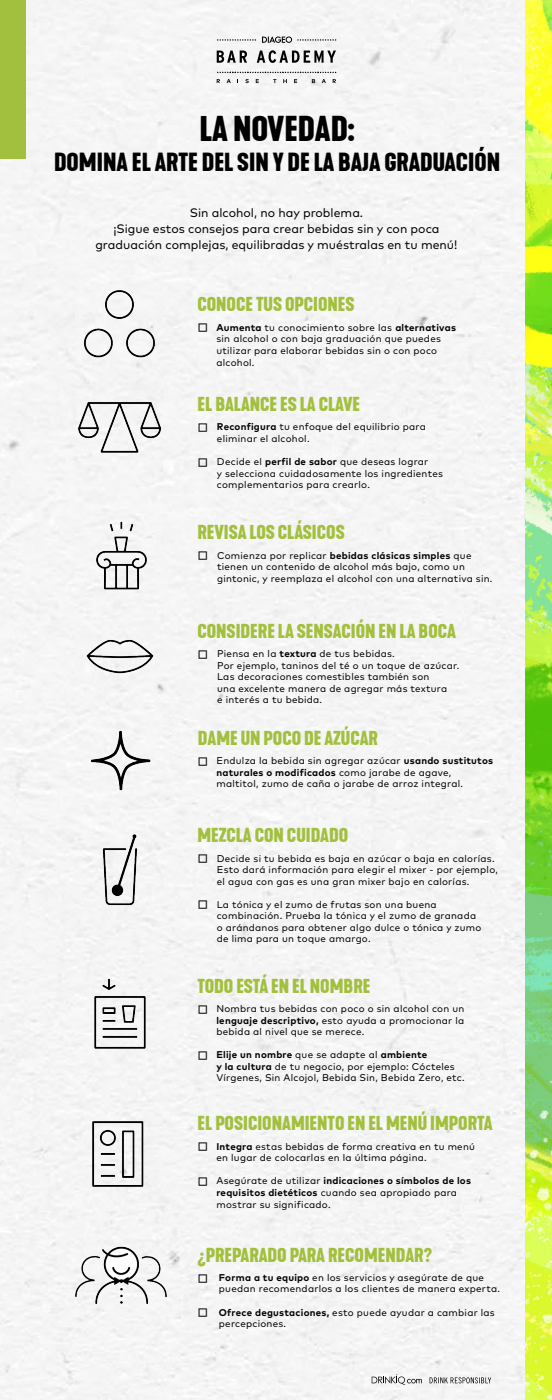
<style>
.page{position:relative;width:552px;height:1400px;background:#fff}
.page>*{position:absolute;margin:0;border:0;box-sizing:border-box;transform-origin:0 0}
.t1{font:700 33.6px "Kapra Neue";color:#000}
.t2{font:700 24.5px "Kapra Neue";color:#000}
.t3{font:700 18.9px "Kapra Neue";color:#a2c03e}
.t4{font:12.25px/16.1px "Mark Pro";color:#000;text-align:center}
.t5{font:9.8px/11.5px "Mark Pro";letter-spacing:.025em;color:#000}
.t6{font:700 9.8px "Mark Pro";letter-spacing:.025em;color:#000}
.s1{font-weight:700}
.s2{font-weight:400}
</style>
<div class="page">
<div style="left:0;top:0;width:525px;height:1400px;background:#f5f5f5"></div>
<svg style="left:429px;top:1377px;width:62px;height:6px"></svg>
<svg style="left:371px;top:1374px;width:50px;height:11px"></svg>
<div style="left:0;top:0;width:26px;height:159px;background:#a2c03e"></div>
<img style="left:525px;top:0;width:26px;height:1400px">
<svg style="left:216px;top:79px;width:4px;height:4px"></svg>
<svg style="left:226px;top:79px;width:4px;height:4px"></svg>
<svg style="left:245px;top:79px;width:3px;height:4px"></svg>
<svg style="left:255px;top:79px;width:3px;height:4px"></svg>
<svg style="left:273px;top:79px;width:3px;height:4px"></svg>
<svg style="left:283px;top:79px;width:4px;height:4px"></svg>
<svg style="left:294px;top:79px;width:3px;height:4px"></svg>
<svg style="left:311px;top:79px;width:4px;height:4px"></svg>
<svg style="left:321px;top:79px;width:4px;height:4px"></svg>
<svg style="left:332px;top:79px;width:3px;height:4px"></svg>
<svg style="left:217px;top:72px;width:119px;height:1px"></svg>
<svg style="left:216px;top:51px;width:31px;height:12px"></svg>
<svg style="left:256px;top:50px;width:80px;height:13px"></svg>
<svg style="left:262px;top:36px;width:74px;height:7px"></svg>
<svg style="left:217px;top:39px;width:39px;height:2px"></svg>
<div style="left:64px;top:271px;width:111px;height:100px;background:#f5f5f5"></div>
<img style="left:64px;top:371px;width:111px;height:106px">
<img style="left:64px;top:502px;width:111px;height:97px">
<div style="left:64px;top:599px;width:111px;height:100px;background:#f5f5f5"></div>
<img style="left:64px;top:820px;width:111px;height:101px">
<img style="left:64px;top:960px;width:111px;height:106px">
<img style="left:64px;top:1099px;width:111px;height:105px">
<img style="left:64px;top:1219px;width:111px;height:105px">
<div style="left:55px;top:699px;width:128px;height:121px;background:#f5f5f5"></div>
<p class="t1" style="left:199px;top:107px;width:157px">LA NOVEDAD:</p>
<p class="t2" style="left:54px;top:145px;width:447px">DOMINA EL ARTE DEL SIN Y DE LA BAJA GRADUACIÓN</p>
<p class="t4" style="left:190px;top:203px;width:175px">Sin alcohol, no hay problema.</p>
<p class="t4" style="left:95px;top:219px;width:363px">¡Sigue estos consejos para crear bebidas sin y con poca graduación complejas, equilibradas y muéstralas en tu menú!</p>
<p class="t3" style="left:197px;top:292px;width:159px">CONOCE TUS OPCIONES</p>
<p class="t5" style="left:216px;top:321px;width:241px"><span class="s1">Aumenta</span> tu conocimiento sobre las <span class="s1">alternativas </span>sin alcohol o con baja graduación que puedes utilizar para elaborar bebidas sin o con poco alcohol.</p>
<p class="t3" style="left:197px;top:392px;width:164px">EL BALANCE ES LA CLAVE</p>
<p class="t5" style="left:217px;top:420px;width:210px"><span class="s1">Reconfigura</span> tu enfoque del equilibrio para eliminar el alcohol.</p>
<p class="t5" style="left:217px;top:455px;width:213px">Decide el <span class="s1">perfil de sabor</span> que deseas lograr</p>
<p class="t5" style="left:217px;top:467px;width:227px">y selecciona cuidadosamente los ingredientes complementarios para crearlo.</p>
<p class="t3" style="left:197px;top:520px;width:149px">REVISA LOS CLÁSICOS</p>
<p class="t5" style="left:217px;top:549px;width:277px">Comienza por replicar <span class="s1">bebidas clásicas simples</span> que tienen un contenido de alcohol más bajo, como un gintonic, y reemplaza el alcohol con una alternativa sin.</p>
<p class="t3" style="left:197px;top:618px;width:260px">CONSIDERE LA SENSACIÓN EN LA BOCA</p>
<p class="t5" style="left:217px;top:647px;width:179px">Piensa en la <span class="s1">textura</span> de tus bebidas.</p>
<p class="t5" style="left:217px;top:659px;width:243px">Por ejemplo, taninos del té o un toque de azúcar.</p>
<p class="t5" style="left:217px;top:670px;width:214px">Las decoraciones comestibles también son</p>
<p class="t5" style="left:217px;top:682px;width:231px">una excelente manera de agregar más textura</p>
<p class="t5" style="left:217px;top:693px;width:106px">e interés a tu bebida.</p>
<p class="t3" style="left:198px;top:725px;width:181px">DAME UN POCO DE AZÚCAR</p>
<p class="t5" style="left:216px;top:754px;width:278px">Endulza la bebida sin agregar azúcar <span class="s1">usando sustitutos naturales o modificados</span> como jarabe de agave, maltitol, zumo de caña o jarabe de arroz integral.</p>
<p class="t3" style="left:197px;top:823px;width:152px">MEZCLA CON CUIDADO</p>
<p class="t5" style="left:216px;top:852px;width:282px">Decide si tu bebida es baja en azúcar o baja en calorías.<br>Esto dará información para elegir el mixer - por ejemplo, el agua con gas es una gran mixer bajo en calorías.</p>
<p class="t5" style="left:216px;top:898px;width:261px">La tónica y el zumo de frutas son una buena combinación. Prueba la tónica y el zumo de granada</p>
<p class="t5" style="left:216px;top:921px;width:266px">o arándanos para obtener algo dulce o tónica y zumo</p>
<p class="t5" style="left:216px;top:932px;width:155px">de lima para un toque amargo.</p>
<p class="t3" style="left:197px;top:973px;width:174px">TODO ESTÁ EN EL NOMBRE</p>
<p class="t5" style="left:216px;top:1002px;width:249px;text-align:justify">Nombra tus bebidas con poco o sin alcohol con un <span class="s1">lenguaje descriptivo,</span> esto ayuda a promocionar la bebida al nivel que se merece.</p>
<p class="t6" style="left:216px;top:1047px;width:212px">Elije un nombre <span class="s2">que se adapte al</span> ambiente</p>
<p class="t5" style="left:216px;top:1060px;width:250px"><span class="s1">y la cultura</span> de tu negocio, por ejemplo: Cócteles<br>Vírgenes, Sin Alcojol, Bebida Sin, Bebida Zero, etc.</p>
<p class="t3" style="left:197px;top:1111px;width:296px">EL POSICIONAMIENTO EN EL MENÚ IMPORTA</p>
<p class="t5" style="left:216px;top:1140px;width:260px"><span class="s1">Integra</span> estas bebidas de forma creativa en tu menú en lugar de colocarlas en la última página.</p>
<p class="t5" style="left:216px;top:1174px;width:256px">Asegúrate de utilizar <span class="s1">indicaciones o símbolos de los requisitos dietéticos</span> cuando sea apropiado para mostrar su significado.</p>
<p class="t3" style="left:197px;top:1242px;width:236px">¿PREPARADO PARA RECOMENDAR?</p>
<p class="t5" style="left:219px;top:1271px;width:282px"><span class="s1">Forma a tu equipo</span> en los servicios y asegúrate de que puedan recomendarlos a los clientes de manera experta.</p>
<p class="t5" style="left:219px;top:1306px;width:277px"><span class="s1">Ofrece degustaciones,</span> esto puede ayudar a cambiar las percepciones.</p>
<p class="t6" style="left:197px;top:320px;width:12px">☐</p>
<p class="t6" style="left:197px;top:420px;width:12px">☐</p>
<p class="t6" style="left:197px;top:455px;width:12px">☐</p>
<p class="t6" style="left:197px;top:548px;width:12px">☐</p>
<p class="t6" style="left:197px;top:648px;width:12px">☐</p>
<p class="t6" style="left:197px;top:754px;width:12px">☐</p>
<p class="t6" style="left:197px;top:851px;width:12px">☐</p>
<p class="t6" style="left:197px;top:897px;width:12px">☐</p>
<p class="t6" style="left:197px;top:1002px;width:12px">☐</p>
<p class="t6" style="left:197px;top:1048px;width:12px">☐</p>
<p class="t6" style="left:197px;top:1139px;width:12px">☐</p>
<p class="t6" style="left:197px;top:1174px;width:12px">☐</p>
<p class="t6" style="left:197px;top:1271px;width:12px">☐</p>
<p class="t6" style="left:197px;top:1305px;width:12px">☐</p>
</div>
